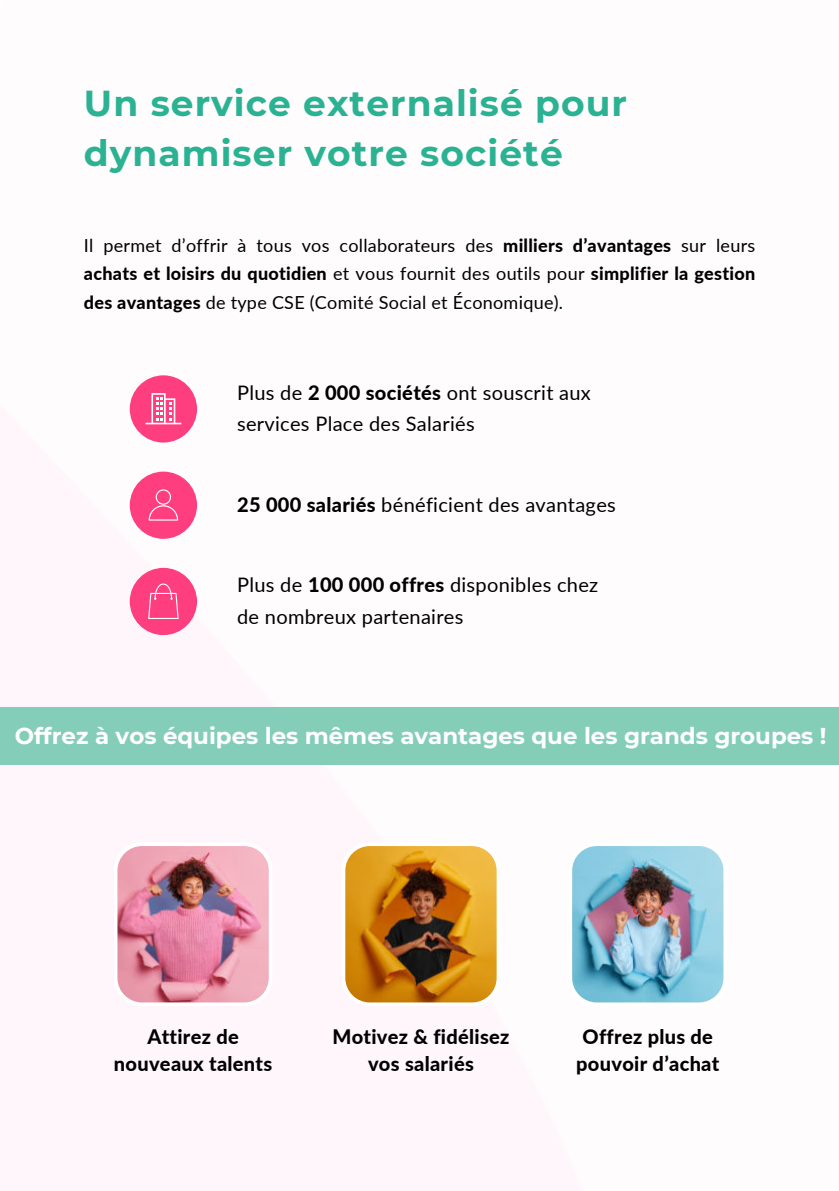
<style>
.page{position:relative;width:839px;height:1191px;background:#fff}
.page>*{position:absolute;margin:0;border:0;box-sizing:border-box;transform-origin:0 0}
.t1{font:700 36px/49.6px "Montserrat";letter-spacing:.03em;color:#2ab292}
.t2{font:700 23px "Montserrat";color:#fff}
.t3{font:20px/31.6px "Lato";letter-spacing:.015em;color:#000}
.t4{font:800 20px/27px "Lato";letter-spacing:.015em;color:#000;text-align:center}
.t5{font:18px/28.4px "Lato";letter-spacing:.015em;color:#000;text-align:justify}
.s1{font-weight:800}
</style>
<div class="page">
<div style="left:130px;top:472px;width:67px;height:67px;background:#ff3e80;border-radius:50%"></div>
<svg style="left:149px;top:489px;width:29px;height:32px"></svg>
<div style="left:130px;top:568px;width:67px;height:67px;background:#ff3e80;border-radius:50%"></div>
<svg style="left:148px;top:584px;width:31px;height:35px"></svg>
<div style="left:130px;top:375px;width:67px;height:68px;background:#ff3e80;border-radius:50%"></div>
<svg style="left:145px;top:393px;width:36px;height:31px"></svg>
<img style="left:117px;top:846px;width:152px;height:157px">
<img style="left:572px;top:846px;width:152px;height:157px">
<div style="left:0;top:707px;width:838px;height:57px;background:#84ceb8"></div>
<img style="left:345px;top:846px;width:152px;height:157px">
<h1 class="t1" style="left:84px;top:77px;width:544px">Un service externalisé pour dynamiser votre société</h1>
<p class="t5" style="left:84px;top:230px;width:672px">Il permet d’offrir à tous vos collaborateurs des <span class="s1">milliers d’avantages</span> sur leurs <span class="s1">achats et loisirs du quotidien</span> et vous fournit des outils pour <span class="s1">simplifier la gestion des avantages</span> de type CSE (Comité Social et Économique).</p>
<p class="t3" style="left:237px;top:376px;width:355px">Plus de <span class="s1">2 000 sociétés</span> ont souscrit aux services Place des Salariés</p>
<p class="t3" style="left:237px;top:489px;width:380px"><span class="s1">25 000 salariés</span> bénéficient des avantages</p>
<p class="t3" style="left:237px;top:568px;width:362px">Plus de <span class="s1">100 000 offres</span> disponibles chez de nombreux partenaires</p>
<p class="t2" style="left:15px;top:719px;width:813px">Offrez à vos équipes les mêmes avantages que les grands groupes !</p>
<p class="t4" style="left:114px;top:1022px;width:160px">Attirez de nouveaux talents</p>
<p class="t4" style="left:576px;top:1022px;width:145px">Offrez plus de pouvoir d’achat</p>
<p class="t4" style="left:332px;top:1022px;width:179px">Motivez &amp; fidélisez vos salariés</p>
</div>
